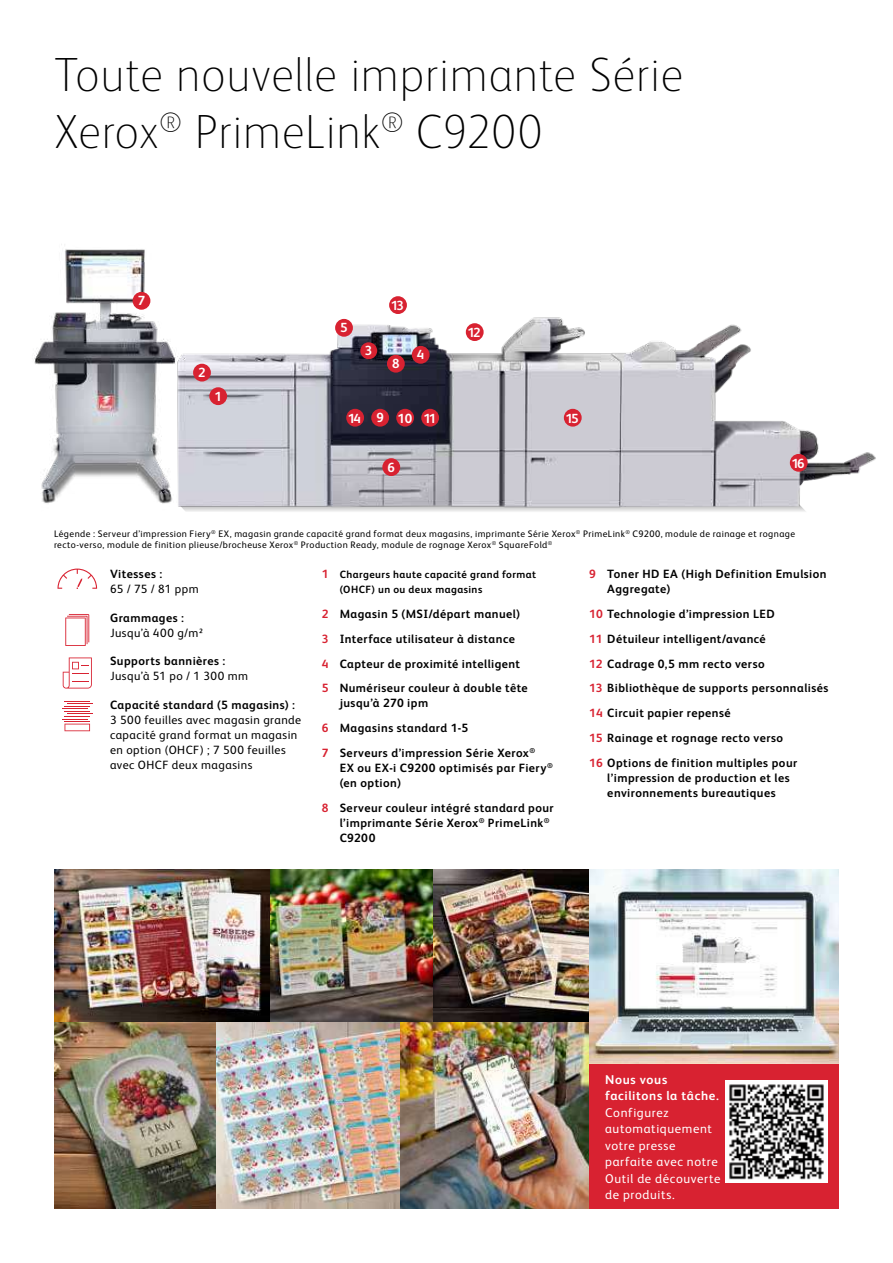
<style>
.page{position:relative;width:893px;height:1263px;background:#fff}
.page>*{position:absolute;margin:0;border:0;box-sizing:border-box;transform-origin:0 0}
.t1{font:100 48px/57px "Xerox Sans";letter-spacing:.015em;color:#000}
.t2{font:700 13.2px "Xerox Sans";letter-spacing:-.14em;color:#fff}
.t3{font:12.75px/16.5px "Xerox Sans";letter-spacing:.05em;color:#fff}
.t4{font:700 12.75px/16.5px "Xerox Sans";letter-spacing:.05em;color:#fff}
.t5{font:700 12px/24.8px "Xerox Sans";letter-spacing:.035em;color:#000}
.t6{font:12px/15px "Xerox Sans";letter-spacing:.04em;color:#000}
.t7{font:700 10.5px/15px "Xerox Sans";letter-spacing:.045em;color:#000}
.t8{font:9.45px/11.4px "Xerox Sans";letter-spacing:.045em;color:#000}
.s1{color:#d82231}
.s2{font-size:12px;color:#d82231}
</style>
<div class="page">
<img style="left:232px;top:1021px;width:357px;height:188px">
<img style="left:54px;top:1021px;width:178px;height:188px">
<img style="left:270px;top:869px;width:319px;height:152px">
<img style="left:54px;top:869px;width:216px;height:152px">
<svg style="left:62px;top:701px;width:30px;height:30px"></svg>
<svg style="left:57px;top:569px;width:40px;height:20px"></svg>
<svg style="left:65px;top:614px;width:24px;height:32px"></svg>
<svg style="left:63px;top:657px;width:29px;height:31px"></svg>
<svg style="left:188px;top:507px;width:618px;height:5px"></svg>
<img style="left:188px;top:310px;width:437px;height:199px">
<img style="left:609px;top:319px;width:267px;height:188px">
<img style="left:34px;top:244px;width:154px;height:268px">
<div style="left:360px;top:342px;width:17px;height:17px;background:#d82231;border-radius:50%"></div>
<div style="left:564px;top:409px;width:18px;height:18px;background:#d82231;border-radius:50%"></div>
<div style="left:466px;top:323px;width:18px;height:18px;background:#d82231;border-radius:50%"></div>
<div style="left:421px;top:409px;width:18px;height:18px;background:#d82231;border-radius:50%"></div>
<div style="left:412px;top:346px;width:18px;height:18px;background:#d82231;border-radius:50%"></div>
<div style="left:382px;top:458px;width:18px;height:18px;background:#d82231;border-radius:50%"></div>
<div style="left:335px;top:319px;width:18px;height:18px;background:#d82231;border-radius:50%"></div>
<div style="left:387px;top:355px;width:18px;height:18px;background:#d82231;border-radius:50%"></div>
<div style="left:389px;top:296px;width:18px;height:18px;background:#d82231;border-radius:50%"></div>
<div style="left:790px;top:454px;width:18px;height:18px;background:#d82231;border-radius:50%"></div>
<div style="left:346px;top:409px;width:18px;height:18px;background:#d82231;border-radius:50%"></div>
<div style="left:371px;top:409px;width:18px;height:18px;background:#d82231;border-radius:50%"></div>
<div style="left:193px;top:364px;width:18px;height:17px;background:#d82231;border-radius:50%"></div>
<div style="left:209px;top:387px;width:18px;height:18px;background:#d82231;border-radius:50%"></div>
<div style="left:133px;top:292px;width:17px;height:18px;background:#d82231;border-radius:50%"></div>
<div style="left:396px;top:409px;width:18px;height:18px;background:#d82231;border-radius:50%"></div>
<img style="left:589px;top:869px;width:250px;height:195px">
<div style="left:589px;top:1064px;width:250px;height:145px;background:#d82231"></div>
<img style="left:726px;top:1081px;width:102px;height:102px">
<h1 class="t1" style="left:54px;top:44px;width:631px">Toute nouvelle imprimante Série<br>Xerox<sup>®</sup> PrimeLink<sup>®</sup> C9200</h1>
<p class="t2" style="left:138px;top:292px;width:9px">7</p>
<p class="t2" style="left:198px;top:364px;width:9px">2</p>
<p class="t2" style="left:214px;top:387px;width:9px">1</p>
<p class="t2" style="left:340px;top:319px;width:9px">5</p>
<p class="t2" style="left:365px;top:342px;width:9px">3</p>
<p class="t2" style="left:391px;top:297px;width:15px">13</p>
<p class="t2" style="left:392px;top:355px;width:9px">8</p>
<p class="t2" style="left:417px;top:346px;width:9px">4</p>
<p class="t2" style="left:348px;top:409px;width:37px">14 9</p>
<p class="t2" style="left:398px;top:409px;width:16px">10</p>
<p class="t2" style="left:423px;top:409px;width:15px">11</p>
<p class="t2" style="left:387px;top:458px;width:9px">6</p>
<p class="t2" style="left:467px;top:324px;width:15px">12</p>
<p class="t2" style="left:565px;top:409px;width:15px">15</p>
<p class="t2" style="left:791px;top:454px;width:15px">16</p>
<p class="t8" style="left:54px;top:527px;width:743px">Légende : Serveur d’impression Fiery<sup>®</sup> EX, magasin grande capacité grand format deux magasins, imprimante Série Xerox<sup>®</sup> PrimeLink<sup>®</sup> C9200, module de rainage et rognage recto-verso, module de finition plieuse/brocheuse Xerox<sup>®</sup> Production Ready, module de rognage Xerox<sup>®</sup> SquareFold<sup>®</sup></p>
<p class="t5" style="left:110px;top:561px;width:54px">Vitesses :</p>
<p class="t6" style="left:110px;top:581px;width:90px">65 / 75 / 81 ppm</p>
<p class="t5" style="left:110px;top:605px;width:76px">Grammages :</p>
<p class="t6" style="left:110px;top:625px;width:94px">Jusqu’à 400 g/m²</p>
<p class="t5" style="left:110px;top:648px;width:117px">Supports bannières :</p>
<p class="t6" style="left:110px;top:668px;width:140px">Jusqu’à 51 po / 1 300 mm</p>
<p class="t5" style="left:110px;top:692px;width:187px">Capacité standard (5 magasins) :</p>
<p class="t6" style="left:110px;top:712px;width:193px">3 500 feuilles avec magasin grande capacité grand format un magasin en option (OHCF) ; 7 500 feuilles avec OHCF deux magasins</p>
<p class="t5" style="left:607px;top:566px;width:221px;line-height:15px;text-indent:-18px"><span class="s1">9</span> Toner HD EA (High Definition Emulsion<br>Aggregate)</p>
<p class="t5" style="left:589px;top:601px;width:241px"><span class="s1">10</span> Technologie d’impression LED<br><span class="s1">11</span> Détuileur intelligent/avancé<br><span class="s1">12</span> Cadrage 0,5 mm recto verso<br><span class="s1">13</span> Bibliothèque de supports personnalisés <span class="s1">14</span> Circuit papier repensé<br><span class="s1">15</span> Rainage et rognage recto verso<br><span class="s1">16</span> Options de finition multiples pour</p>
<p class="t5" style="left:607px;top:769px;width:184px;line-height:15px">l’impression de production et les environnements bureautiques</p>
<p class="t7" style="left:340px;top:567px;width:198px;text-indent:-18px"><span class="s2">1</span> Chargeurs haute capacité grand format (OHCF) un ou deux magasins</p>
<p class="t5" style="left:322px;top:601px;width:208px"><span class="s1">2</span> Magasin 5 (MSI/départ manuel)<br><span class="s1">3</span> Interface utilisateur à distance<br><span class="s1">4</span> Capteur de proximité intelligent <span class="s1">5</span> Numériseur couleur à double tête</p>
<p class="t5" style="left:322px;top:690px;width:215px;text-indent:18px">jusqu’à 270 ipm<br><span class="s1">6</span> Magasins standard 1-5<br><span class="s1">7</span> Serveurs d’impression Série Xerox<sup>®</sup></p>
<p class="t5" style="left:340px;top:760px;width:215px;line-height:15px">EX ou EX-i C9200 optimisés par Fiery<sup>® </sup>(en option)</p>
<p class="t5" style="left:340px;top:799px;width:216px;line-height:15px;text-indent:-18px"><span class="s1">8</span> Serveur couleur intégré standard pour l’imprimante Série Xerox<sup>®</sup> PrimeLink<sup>®<br></sup>C9200</p>
<p class="t4" style="left:605px;top:1071px;width:115px">Nous vous facilitons la tâche.</p>
<p class="t3" style="left:605px;top:1104px;width:117px">Configurez automatiquement votre presse parfaite avec notre<br>Outil de découverte de produits.</p>
</div>
